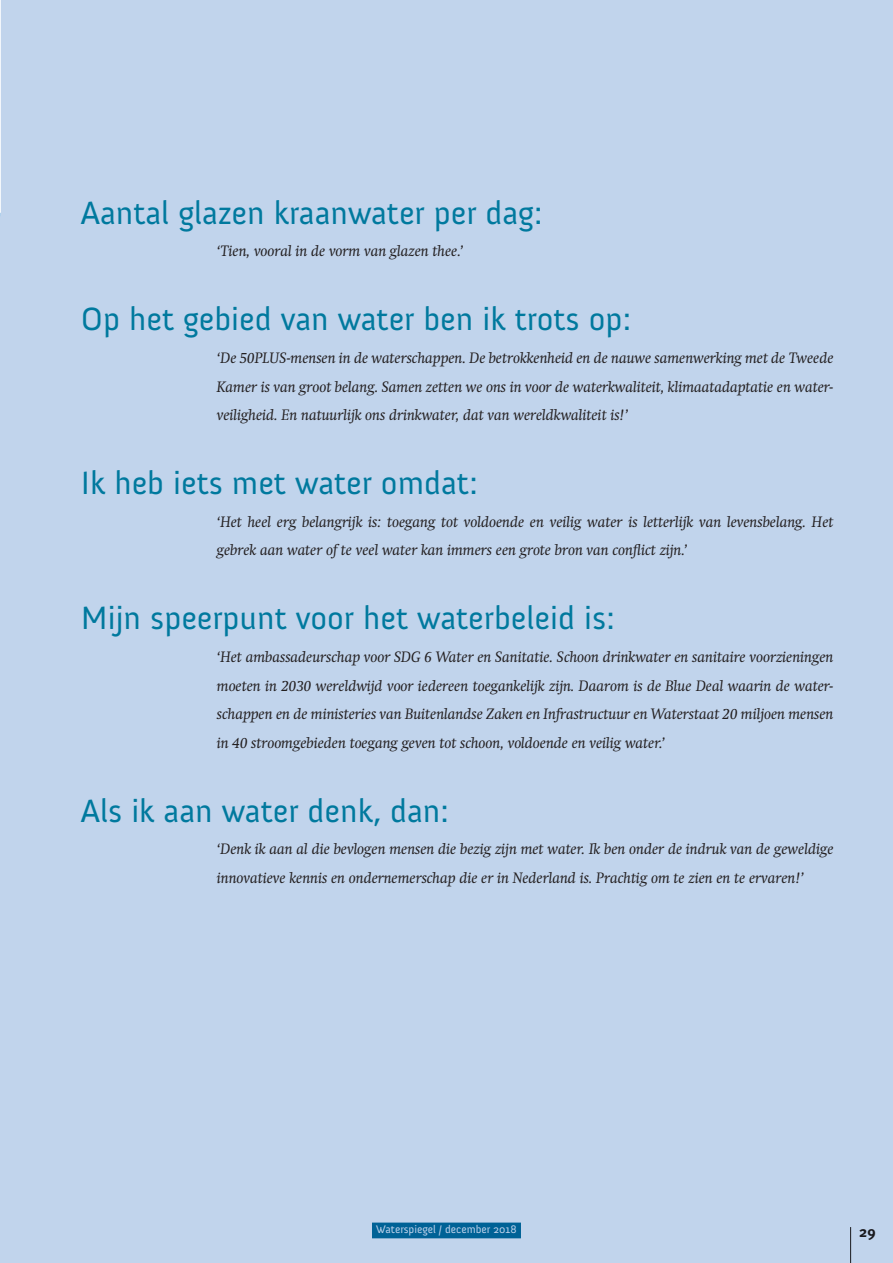
<style>
.page{position:relative;width:893px;height:1263px;background:#c1d4ec}
.page>*{position:absolute;margin:0;border:0;box-sizing:border-box;transform-origin:0 0}
.t1{font:33px "Anivers";color:#00799e}
.t2{font:italic 15px/28.5px "Swift";color:#231f20;text-align:justify}
.t3{font:700 15px "Meta Plus";color:#231f20}
.t4{font:11.25px "Anivers";color:#fff}
</style>
<div class="page">
<svg style="left:0;top:0;width:1px;height:216px"></svg>
<h1 class="t1" style="left:81px;top:194px;width:463px">Aantal glazen kraanwater per dag:</h1>
<p class="t2" style="left:217px;top:237px;width:248px">‘Tien, vooral in de vorm van glazen thee.’</p>
<h1 class="t1" style="left:81px;top:301px;width:552px">Op het gebied van water ben ik trots op:</h1>
<p class="t2" style="left:217px;top:344px;width:618px">‘De 50PLUS-mensen in de waterschappen. De betrokkenheid en de nauwe samenwerking met de Tweede Kamer is van groot belang. Samen zetten we ons in voor de waterkwaliteit, klimaatadaptatie en water&shy;veiligheid. En natuurlijk ons drinkwater, dat van wereldkwaliteit is!’</p>
<h1 class="t1" style="left:81px;top:465px;width:398px">Ik heb iets met water omdat:</h1>
<p class="t2" style="left:217px;top:507px;width:618px">‘Het heel erg belangrijk is: toegang tot voldoende en veilig water is letterlijk van levensbelang. Het gebrek aan water of te veel water kan immers een grote bron van conflict zijn.’</p>
<h1 class="t1" style="left:81px;top:600px;width:535px">Mijn speerpunt voor het waterbeleid is:</h1>
<p class="t2" style="left:217px;top:643px;width:618px">‘Het ambassadeurschap voor SDG 6 Water en Sanitatie. Schoon drinkwater en sanitaire voorzieningen moeten in 2030 wereldwijd voor iedereen toegankelijk zijn. Daarom is de Blue Deal waarin de water&shy;schappen en de ministeries van Buitenlandse Zaken en Infrastructuur en Waterstaat 20 miljoen mensen in 40 stroomgebieden toegang geven tot schoon, voldoende en veilig water.’</p>
<h1 class="t1" style="left:81px;top:792px;width:369px">Als ik aan water denk, dan:</h1>
<p class="t2" style="left:217px;top:835px;width:618px">‘Denk ik aan al die bevlogen mensen die bezig zijn met water. Ik ben onder de indruk van de geweldige innovatieve kennis en ondernemerschap die er in Nederland is. Prachtig om te zien en te ervaren!’</p>
<p class="t4" style="left:376px;top:1223px;width:142px">Waterspiegel / december 2018</p>
<p class="t3" style="left:859px;top:1223px;width:18px">29</p>
</div>
